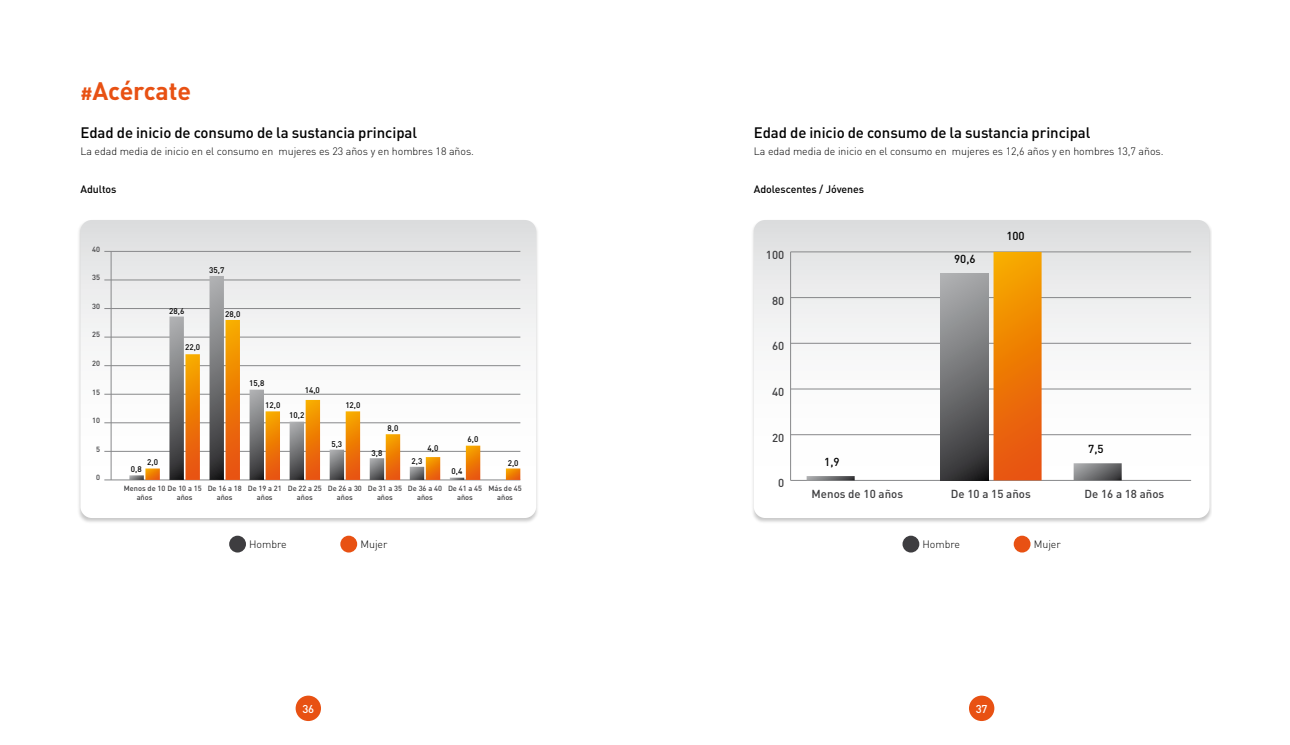
<style>
.page{position:relative;width:1290px;height:745px;background:#fff}
.page>*{position:absolute;margin:0;border:0;box-sizing:border-box;transform-origin:0 0}
.t1{font:700 25px "DIN Pro";letter-spacing:-.01em;color:#e85113}
.t2{font:500 15px "DIN Pro";letter-spacing:-.005em;color:#000}
.t3{font:500 11.5px "DIN Pro";color:#3e3e40}
.t4{font:500 11.5px "DIN Pro";color:#000}
.t5{font:500 11.25px "DIN Pro";color:#fff}
.t6{font:300 10.62px "DIN Pro";letter-spacing:-.005em;color:#000}
.t7{font:500 10.62px "DIN Pro";letter-spacing:-.005em;color:#000}
.t8{font:500 8.12px "DIN Pro";color:#000}
.t9{font:500 7.38px/8.9px "DIN Pro";color:#3e3e40;text-align:center}
.s1{font-size:17.5px}
</style>
<div class="page">
<div style="left:296px;top:695px;width:25px;height:25px;background:#e85113;border-radius:50%"></div>
<div style="left:969px;top:695px;width:25px;height:25px;background:#e85113;border-radius:50%"></div>
<div style="left:77px;top:219px;width:462px;height:304px;background:#000;opacity:.22"></div>
<svg style="left:80px;top:220px;width:456px;height:297px"></svg>
<hr style="left:111px;top:251px;width:1px;height:228px;background:#87888a">
<hr style="left:104px;top:479px;width:416px;height:1px;background:#87888a">
<hr style="left:104px;top:450px;width:416px;height:1px;background:#87888a">
<hr style="left:104px;top:422px;width:416px;height:1px;background:#87888a">
<hr style="left:104px;top:393px;width:416px;height:1px;background:#87888a">
<hr style="left:104px;top:365px;width:416px;height:1px;background:#87888a">
<hr style="left:104px;top:336px;width:416px;height:1px;background:#87888a">
<hr style="left:104px;top:308px;width:416px;height:1px;background:#87888a">
<hr style="left:104px;top:279px;width:416px;height:1px;background:#87888a">
<hr style="left:104px;top:251px;width:416px;height:1px;background:#87888a">
<svg style="left:490px;top:468px;width:30px;height:12px"></svg>
<svg style="left:450px;top:445px;width:30px;height:34px"></svg>
<svg style="left:410px;top:457px;width:30px;height:22px"></svg>
<svg style="left:370px;top:434px;width:30px;height:45px"></svg>
<svg style="left:330px;top:411px;width:30px;height:68px"></svg>
<svg style="left:290px;top:399px;width:30px;height:80px"></svg>
<svg style="left:250px;top:389px;width:30px;height:90px;background:#b58c62"></svg>
<svg style="left:209px;top:276px;width:31px;height:203px;background:#b2895f"></svg>
<svg style="left:169px;top:316px;width:31px;height:163px;background:#b48b62"></svg>
<svg style="left:129px;top:468px;width:31px;height:11px"></svg>
<div style="left:229px;top:535px;width:17px;height:17px;background:#3e3d40;border-radius:50%"></div>
<div style="left:340px;top:535px;width:17px;height:17px;background:#e85113;border-radius:50%"></div>
<div style="left:902px;top:535px;width:17px;height:17px;background:#3e3d40;border-radius:50%"></div>
<div style="left:1014px;top:535px;width:16px;height:17px;background:#e85113;border-radius:50%"></div>
<div style="left:751px;top:219px;width:461px;height:304px;background:#000;opacity:.22"></div>
<svg style="left:754px;top:220px;width:455px;height:297px"></svg>
<hr style="left:790px;top:252px;width:1px;height:228px;background:#87888a">
<hr style="left:790px;top:479px;width:401px;height:1px;background:#87888a">
<hr style="left:790px;top:434px;width:401px;height:1px;background:#87888a">
<hr style="left:790px;top:388px;width:401px;height:1px;background:#87888a">
<hr style="left:790px;top:343px;width:401px;height:1px;background:#87888a">
<hr style="left:790px;top:297px;width:401px;height:1px;background:#87888a">
<hr style="left:790px;top:251px;width:401px;height:1px;background:#87888a">
<svg style="left:993px;top:252px;width:48px;height:228px;background:#ee7d0b"></svg>
<svg style="left:1073px;top:463px;width:48px;height:17px"></svg>
<div style="left:940px;top:273px;width:48px;height:207px;background:linear-gradient(to bottom,#aeafb1,#313133)"></div>
<svg style="left:806px;top:475px;width:49px;height:5px"></svg>
<h1 class="t1" style="left:80px;top:74px;width:112px"><span class="s1">#</span>Acércate</h1>
<h2 class="t2" style="left:80px;top:123px;width:338px">Edad de inicio de consumo de la sustancia principal</h2>
<h2 class="t2" style="left:754px;top:123px;width:338px">Edad de inicio de consumo de la sustancia principal</h2>
<p class="t6" style="left:80px;top:144px;width:395px">La edad media de inicio en el consumo en mujeres es 23 años y en hombres 18 años.</p>
<p class="t7" style="left:80px;top:181px;width:38px">Adultos</p>
<p class="t7" style="left:754px;top:181px;width:112px">Adolescentes / Jóvenes</p>
<p class="t6" style="left:754px;top:144px;width:411px">La edad media de inicio en el consumo en mujeres es 12,6 años y en hombres 13,7 años.</p>
<p class="t9" style="left:92px;top:244px;width:9px">40</p>
<p class="t9" style="left:92px;top:273px;width:9px">35</p>
<p class="t9" style="left:92px;top:301px;width:9px">30</p>
<p class="t9" style="left:92px;top:330px;width:9px">25</p>
<p class="t9" style="left:92px;top:358px;width:9px">20</p>
<p class="t9" style="left:92px;top:387px;width:9px">15</p>
<p class="t9" style="left:92px;top:415px;width:9px">10</p>
<p class="t9" style="left:96px;top:444px;width:5px">5</p>
<p class="t9" style="left:96px;top:472px;width:5px">0</p>
<p class="t8" style="left:209px;top:264px;width:17px">35,7</p>
<p class="t8" style="left:169px;top:305px;width:17px">28,6</p>
<p class="t8" style="left:185px;top:341px;width:17px">22,0</p>
<p class="t8" style="left:225px;top:308px;width:17px">28,0</p>
<p class="t8" style="left:249px;top:377px;width:17px">15,8</p>
<p class="t8" style="left:305px;top:384px;width:17px">14,0</p>
<p class="t8" style="left:265px;top:399px;width:17px">12,0</p>
<p class="t8" style="left:345px;top:399px;width:17px">12,0</p>
<p class="t8" style="left:289px;top:409px;width:17px">10,2</p>
<p class="t8" style="left:387px;top:422px;width:12px">8,0</p>
<p class="t8" style="left:147px;top:456px;width:12px">2,0</p>
<p class="t8" style="left:131px;top:463px;width:12px">0,8</p>
<p class="t8" style="left:331px;top:438px;width:12px">5,3</p>
<p class="t8" style="left:371px;top:447px;width:12px">3,8</p>
<p class="t8" style="left:428px;top:442px;width:12px">4,0</p>
<p class="t8" style="left:468px;top:433px;width:12px">6,0</p>
<p class="t8" style="left:412px;top:455px;width:12px">2,3</p>
<p class="t8" style="left:508px;top:457px;width:12px">2,0</p>
<p class="t8" style="left:452px;top:465px;width:12px">0,4</p>
<p class="t9" style="left:177px;top:483px;width:26px;text-align:left;text-indent:-53px">Menos de 10 De 10 a 15 años</p>
<p class="t9" style="left:208px;top:483px;width:36px">De 16 a 18 años</p>
<p class="t9" style="left:248px;top:483px;width:36px">De 19 a 21 años</p>
<p class="t9" style="left:137px;top:492px;width:17px">años</p>
<p class="t9" style="left:488px;top:483px;width:35px">Más de 45 años</p>
<p class="t9" style="left:328px;top:483px;width:36px">De 26 a 30 años</p>
<p class="t9" style="left:368px;top:483px;width:36px">De 31 a 35 años</p>
<p class="t9" style="left:408px;top:483px;width:36px">De 36 a 40 años</p>
<p class="t9" style="left:288px;top:483px;width:36px">De 22 a 25 años</p>
<p class="t9" style="left:448px;top:483px;width:36px">De 41 a 45 años</p>
<p class="t3" style="left:766px;top:247px;width:20px">100</p>
<p class="t3" style="left:772px;top:292px;width:14px">80</p>
<p class="t3" style="left:772px;top:338px;width:14px">60</p>
<p class="t3" style="left:772px;top:384px;width:14px">40</p>
<p class="t3" style="left:772px;top:429px;width:14px">20</p>
<p class="t3" style="left:778px;top:475px;width:8px">0</p>
<p class="t4" style="left:824px;top:453px;width:17px">1,9</p>
<p class="t4" style="left:954px;top:250px;width:23px">90,6</p>
<p class="t4" style="left:1006px;top:228px;width:20px">100</p>
<p class="t4" style="left:1088px;top:440px;width:17px">7,5</p>
<p class="t3" style="left:811px;top:486px;width:93px">Menos de 10 años</p>
<p class="t3" style="left:951px;top:486px;width:81px">De 10 a 15 años</p>
<p class="t3" style="left:1084px;top:486px;width:81px">De 16 a 18 años</p>
<p class="t6" style="left:249px;top:536px;width:39px">Hombre</p>
<p class="t6" style="left:360px;top:536px;width:28px">Mujer</p>
<p class="t6" style="left:922px;top:536px;width:39px">Hombre</p>
<p class="t6" style="left:1034px;top:536px;width:28px">Mujer</p>
<p class="t5" style="left:302px;top:700px;width:13px">36</p>
<p class="t5" style="left:976px;top:700px;width:13px">37</p>
</div>
